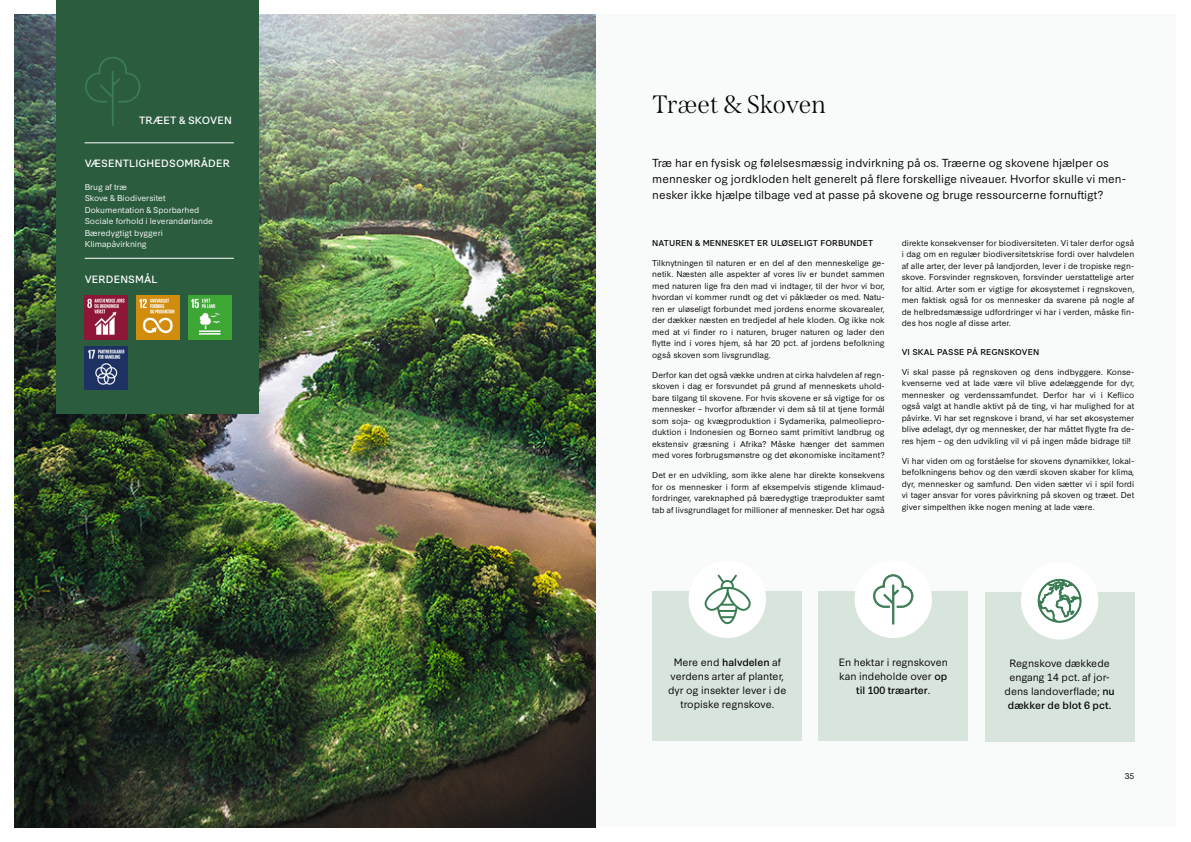
<style>
.page{position:relative;width:1191px;height:842px;background:#fff}
.page>*{position:absolute;margin:0;border:0;box-sizing:border-box;transform-origin:0 0}
.t1{font:300 25px "Span";color:#000}
.BR2021_grøn_indledni{font:11px/16px "Synthese";color:#000}
.Brødtekst_PET{font:10px/14px "Synthese";color:#000;text-align:center}
.Brødtekst_uden_afsta{font:10px "Synthese";letter-spacing:.01em;color:#fff}
.BR2021_brød{font:8px/11.5px "Synthese";color:#000;text-align:justify}
.Brødtekst_uden_afsta-2{font:8px "Synthese";color:#fff}
.BR2021_Mellem_brød{font:8px "Synthese";letter-spacing:.01em;color:#000}
.s1{font-style:inherit}
</style>
<div class="page">
<div style="left:15px;top:15px;width:1160px;height:812px;background:#f9fbfa"></div>
<img style="left:15px;top:15px;width:580px;height:812px">
<div style="left:57px;top:0;width:202px;height:413px;background:#2b5c3e"></div>
<img style="left:188px;top:296px;width:43px;height:43px">
<img style="left:136px;top:296px;width:43px;height:43px">
<img style="left:84px;top:346px;width:44px;height:44px">
<hr style="left:85px;top:258px;width:149px;height:1px;background:#fff">
<hr style="left:85px;top:142px;width:149px;height:1px;background:#fff">
<svg style="left:85px;top:57px;width:55px;height:69px"></svg>
<div style="left:652px;top:591px;width:149px;height:149px;background:#d8e5dc"></div>
<div style="left:688px;top:561px;width:78px;height:77px;background:#fff;border-radius:50%"></div>
<svg style="left:704px;top:575px;width:47px;height:49px"></svg>
<div style="left:818px;top:591px;width:150px;height:149px;background:#d8e5dc"></div>
<div style="left:854px;top:561px;width:78px;height:77px;background:#fff;border-radius:50%"></div>
<svg style="left:873px;top:574px;width:41px;height:64px"></svg>
<div style="left:985px;top:593px;width:149px;height:149px;background:#d8e5dc"></div>
<div style="left:1021px;top:562px;width:77px;height:77px;background:#fff;border-radius:50%"></div>
<svg style="left:1037px;top:579px;width:44px;height:44px"></svg>
<img style="left:84px;top:296px;width:44px;height:43px">
<p class="Brødtekst_uden_afsta" style="left:139px;top:112px;width:94px">TRÆET &amp; SKOVEN</p>
<p class="Brødtekst_uden_afsta" style="left:85px;top:155px;width:147px">VÆSENTLIGHEDSOMRÅDER</p>
<p class="Brødtekst_uden_afsta-2" style="left:85px;top:180px;width:44px">Brug af træ</p>
<p class="Brødtekst_uden_afsta-2" style="left:85px;top:192px;width:83px">Skove &amp; Biodiversitet</p>
<p class="Brødtekst_uden_afsta-2" style="left:85px;top:203px;width:116px">Dokumentation &amp; Sporbarhed</p>
<p class="Brødtekst_uden_afsta-2" style="left:85px;top:215px;width:130px">Sociale forhold i leverandørlande</p>
<p class="Brødtekst_uden_afsta-2" style="left:85px;top:226px;width:80px">Bæredygtigt byggeri</p>
<p class="Brødtekst_uden_afsta-2" style="left:85px;top:238px;width:64px">Klimapåvirkning</p>
<p class="Brødtekst_uden_afsta" style="left:85px;top:271px;width:75px">VERDENSMÅL</p>
<p class="t1" style="left:652px;top:89px;width:175px">Træet &amp; Skoven</p>
<p class="BR2021_grøn_indledni" style="left:652px;top:154px;width:475px">Træ har en fysisk og følelsesmæssig indvirkning på os. Træerne og skovene hjælper os mennesker og jordkloden helt generelt på flere forskellige niveauer. Hvorfor skulle vi men&shy;nesker ikke hjælpe tilbage ved at passe på skovene og bruge ressourcerne fornuftigt?</p>
<p class="BR2021_Mellem_brød" style="left:652px;top:236px;width:222px">NATUREN &amp; MENNESKET ER ULØSELIGT FORBUNDET</p>
<p class="BR2021_brød" style="left:652px;top:256px;width:234px">Tilknytningen til naturen er en del af den menneskelige ge&shy;netik. Næsten alle aspekter af vores liv er bundet sammen med naturen lige fra den mad vi indtager, til der hvor vi bor, hvordan vi kommer rundt og det vi påklæder os med. Natu&shy;ren er uløseligt forbundet med jordens enorme skovarealer, der dækker næsten en tredjedel af hele kloden. Og ikke nok med at vi finder ro i naturen, bruger naturen og lader den flytte ind i vores hjem, så har 20 pct. af jordens befolkning også skoven som livsgrundlag.</p>
<p class="BR2021_brød" style="left:652px;top:368px;width:234px">Derfor kan det også vække undren at cirka halvdelen af regn&shy;skoven i dag er forsvundet på grund af menneskets uhold&shy;bare tilgang til skovene. For hvis skovene er så vigtige for os mennesker – hvorfor afbrænder vi dem så til at tjene formål som soja- og kvægproduktion i Sydamerika, palmeoliepro&shy;duktion i Indonesien og Borneo samt primitivt landbrug og ekstensiv græsning i Afrika? Måske hænger det sammen med vores forbrugsmønstre og det økonomiske incitament?</p>
<p class="BR2021_brød" style="left:652px;top:469px;width:234px">Det er en udvikling, som ikke alene har direkte konsekvens for os mennesker i form af eksempelvis stigende klimaud&shy;fordringer, vareknaphed på bæredygtige træprodukter samt tab af livsgrundlaget for millioner af mennesker. Det har også</p>
<p class="BR2021_brød" style="left:901px;top:236px;width:234px">direkte konsekvenser for biodiversiteten. Vi taler derfor også i dag om en regulær biodiversitetskrise fordi over halvdelen af alle arter, der lever på landjorden, lever i de tropiske regn&shy;skove. Forsvinder regnskoven, forsvinder uerstattelige arter for altid. Arter som er vigtige for økosystemet i regnskoven, men faktisk også for os mennesker da svarene på nogle af de helbredsmæssige udfordringer vi har i verden, måske fin&shy;des hos nogle af disse arter.</p>
<p class="BR2021_Mellem_brød" style="left:901px;top:345px;width:139px">VI SKAL PASSE PÅ REGNSKOVEN</p>
<p class="BR2021_brød" style="left:901px;top:365px;width:234px">Vi skal passe på regnskoven og dens indbyggere. Konse&shy;kvenserne ved at lade være vil blive ødelæggende for dyr, mennesker og verdenssamfundet. Derfor har vi i Keflico også valgt at handle aktivt på de ting, vi har mulighed for at påvirke. Vi har set regnskove i brand, vi har set økosystemer blive ødelagt, dyr og mennesker, der har måttet flygte fra de&shy;res hjem – og den udvikling vil vi på ingen måde bidrage til!</p>
<p class="BR2021_brød" style="left:901px;top:454px;width:234px">Vi har viden om og forståelse for skovens dynamikker, lokal&shy;befolkningens behov og den værdi skoven skaber for klima, dyr, mennesker og samfund. Den viden sætter vi i spil fordi vi tager ansvar for vores påvirkning på skoven og træet. Det giver simpelthen ikke nogen mening at lade være.</p>
<p class="Brødtekst_PET" style="left:668px;top:654px;width:120px">Mere end <span class="s1">halvdelen</span> af verdens arter af planter, dyr og insekter lever i de tropiske regnskove.</p>
<p class="Brødtekst_PET" style="left:838px;top:654px;width:111px">En hektar i regnskoven kan indeholde over <span class="s1">op til 100 træarter</span>.</p>
<p class="Brødtekst_PET" style="left:1004px;top:656px;width:111px">Regnskove dækkede engang 14 pct. af jor&shy;dens landoverflade; <span class="s1">nu dækker de blot 6 pct.</span></p>
<p class="BR2021_brød" style="left:57px;top:769px;width:11px">34</p>
<p class="BR2021_brød" style="left:1125px;top:769px;width:11px">35</p>
</div>
